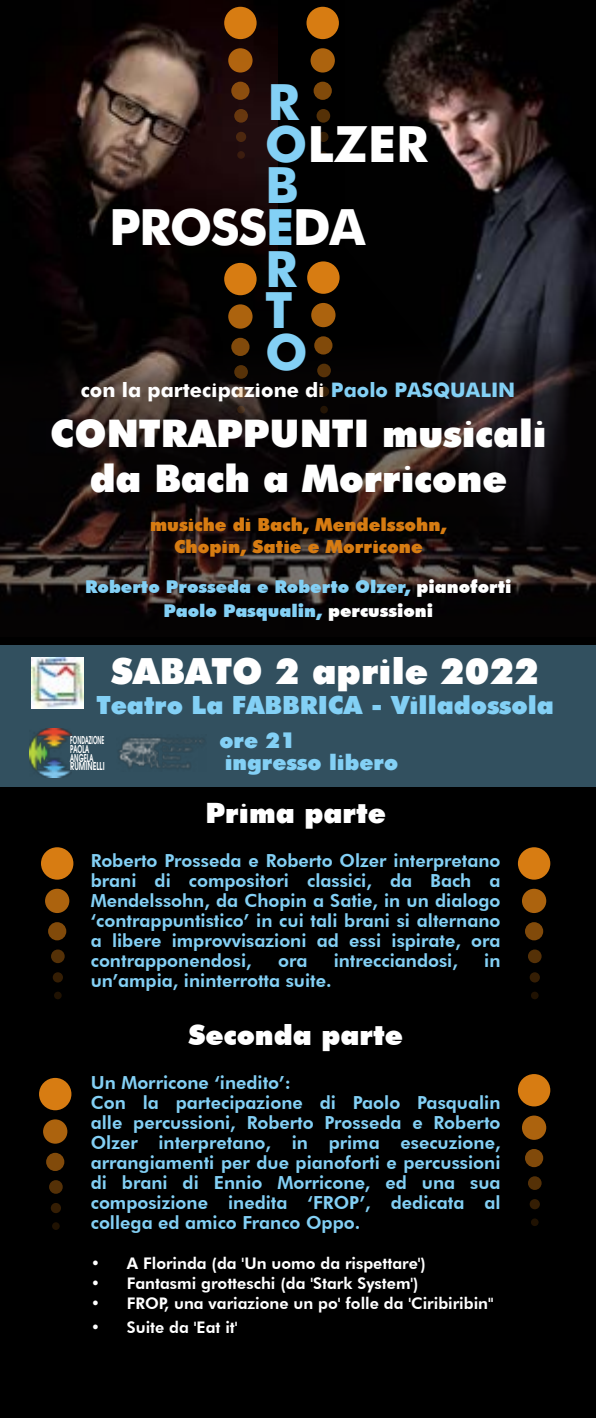
<style>
.page{position:relative;width:596px;height:1418px;background:#fff}
.page>*{position:absolute;margin:0;border:0;box-sizing:border-box;transform-origin:0 0}
.t1{font:700 49.8px "Futura";letter-spacing:-.03em;color:#fff}
.t2{font:700 49.8px "Futura";color:#83d0f5}
.t3{font:900 38px/45.6px "Futura";color:#fff;text-align:center}
.t4{font:900 36px "Futura";color:#fff}
.t5{font:900 28px "Futura BT";color:#fff}
.t6{font:900 28px "Futura";color:#fff}
.t7{font:900 25px "Futura";color:#83d0f5}
.t8{font:900 21.6px/22px "Futura";color:#83d0f5}
.t9{font:700 20px "Futura";color:#fff}
.t10{font:800 18px/20px "Futura BT";color:#83d0f5;text-align:justify}
.t11{font:900 18px/22px "Futura";color:#d77c12;text-align:center}
.t12{font:900 17.6px/23.6px "Futura BT";color:#83d0f5;text-align:center}
.t13{font:800 16px "Futura BT";color:#fff}
.t14{font:11.4px/8.8px "Moderne Demi";color:#fff;scale:.5 1}
.s1{color:#83d0f5}
.s2{color:#fff}
</style>
<div class="page">
<div style="left:0;top:0;width:595px;height:1417px;background:#000"></div>
<div style="left:0;top:645px;width:595px;height:142px;background:#32505f"></div>
<img style="left:382px;top:0;width:213px;height:327px">
<img style="left:6px;top:0;width:271px;height:327px">
<img style="left:0;top:327px;width:595px;height:287px">
<div style="left:41px;top:847px;width:32px;height:32px;background:#d77c12;border-radius:50%"></div>
<div style="left:45px;top:888px;width:24px;height:25px;background:#ac630e;border-radius:50%"></div>
<div style="left:48px;top:922px;width:18px;height:18px;background:#814a0a;border-radius:50%"></div>
<div style="left:51px;top:949px;width:14px;height:14px;background:#553107;border-radius:50%"></div>
<div style="left:53px;top:972px;width:10px;height:10px;background:#351e04;border-radius:50%"></div>
<div style="left:54px;top:991px;width:8px;height:8px;background:#201202;border-radius:50%"></div>
<div style="left:517px;top:847px;width:33px;height:32px;background:#d77c12;border-radius:50%"></div>
<svg style="left:521px;top:888px;width:25px;height:25px"></svg>
<svg style="left:524px;top:922px;width:19px;height:18px"></svg>
<svg style="left:527px;top:949px;width:14px;height:14px"></svg>
<svg style="left:529px;top:972px;width:10px;height:10px"></svg>
<svg style="left:530px;top:991px;width:8px;height:8px"></svg>
<div style="left:224px;top:7px;width:32px;height:32px;background:#d77c12;border-radius:50%"></div>
<div style="left:228px;top:48px;width:24px;height:25px;background:#b0640f;border-radius:50%"></div>
<div style="left:231px;top:82px;width:18px;height:18px;background:#8c4e0f;border-radius:50%"></div>
<div style="left:234px;top:109px;width:14px;height:14px;background:#67370f;border-radius:50%"></div>
<div style="left:236px;top:132px;width:10px;height:10px;background:#4d280f;border-radius:50%"></div>
<div style="left:237px;top:151px;width:8px;height:8px;background:#3c1d0f;border-radius:50%"></div>
<div style="left:306px;top:7px;width:33px;height:32px;background:#d77c12;border-radius:50%"></div>
<div style="left:310px;top:48px;width:24px;height:25px;background:linear-gradient(to right,#a8600e,#ad640e);border-radius:50%"></div>
<div style="left:313px;top:82px;width:18px;height:18px;background:#814a0a;border-radius:50%"></div>
<svg style="left:316px;top:109px;width:14px;height:14px"></svg>
<div style="left:318px;top:132px;width:10px;height:10px;background:#351e04;border-radius:50%"></div>
<div style="left:319px;top:151px;width:8px;height:8px;background:#201202;border-radius:50%"></div>
<div style="left:224px;top:263px;width:32px;height:32px;background:#d77c12;border-radius:50%"></div>
<div style="left:228px;top:304px;width:24px;height:25px;background:#ac630e;border-radius:50%"></div>
<div style="left:231px;top:338px;width:18px;height:18px;background:#814a0b;border-radius:50%"></div>
<div style="left:234px;top:365px;width:14px;height:14px;background:#573208;border-radius:50%"></div>
<div style="left:236px;top:388px;width:10px;height:10px;background:#704d2f;border-radius:50%"></div>
<svg style="left:237px;top:406px;width:8px;height:7px"></svg>
<div style="left:307px;top:261px;width:32px;height:33px;background:#d77c12;border-radius:50%"></div>
<div style="left:311px;top:303px;width:24px;height:24px;background:#ac630e;border-radius:50%"></div>
<div style="left:314px;top:336px;width:18px;height:18px;background:#814a0a;border-radius:50%"></div>
<svg style="left:317px;top:363px;width:13px;height:14px"></svg>
<div style="left:319px;top:386px;width:10px;height:10px;background:#382006;border-radius:50%"></div>
<div style="left:320px;top:406px;width:8px;height:7px;background:#241505;border-radius:50%"></div>
<div style="left:39px;top:1077px;width:32px;height:33px;background:#d77c12;border-radius:50%"></div>
<div style="left:43px;top:1119px;width:24px;height:24px;background:#ac630e;border-radius:50%"></div>
<svg style="left:46px;top:1152px;width:18px;height:18px"></svg>
<div style="left:49px;top:1180px;width:14px;height:13px;background:#553107;border-radius:50%"></div>
<div style="left:51px;top:1202px;width:10px;height:11px;background:#351e04;border-radius:50%"></div>
<div style="left:52px;top:1222px;width:8px;height:7px;background:#201202;border-radius:50%"></div>
<div style="left:517px;top:1074px;width:33px;height:32px;background:#d77c12;border-radius:50%"></div>
<svg style="left:521px;top:1115px;width:25px;height:24px"></svg>
<svg style="left:524px;top:1148px;width:19px;height:19px"></svg>
<svg style="left:527px;top:1176px;width:14px;height:13px"></svg>
<svg style="left:529px;top:1199px;width:10px;height:10px"></svg>
<svg style="left:530px;top:1218px;width:8px;height:8px"></svg>
<img style="left:31px;top:657px;width:52px;height:52px">
<img style="left:30px;top:728px;width:41px;height:49px">
<img style="left:119px;top:737px;width:82px;height:31px">
<h1 class="t2" style="left:267px;top:66px;width:33px">R</h1>
<h1 class="t1" style="left:264px;top:107px;width:165px"><span class="s1">O</span>LZER</h1>
<h1 class="t2" style="left:265px;top:149px;width:35px">B</h1>
<h1 class="t1" style="left:109px;top:191px;width:258px">PROSS<span class="s1">E</span>DA</h1>
<h1 class="t2" style="left:265px;top:232px;width:33px">R</h1>
<h1 class="t2" style="left:265px;top:274px;width:29px">T</h1>
<h1 class="t2" style="left:265px;top:316px;width:44px">O</h1>
<p class="t9" style="left:81px;top:375px;width:436px">con la partecipazione di <span class="s1">Paolo PASQUALIN</span></p>
<h2 class="t3" style="left:50px;top:408px;width:497px">CONTRAPPUNTI musicali da Bach a Morricone</h2>
<p class="t11" style="left:150px;top:512px;width:298px">musiche di Bach, Mendelssohn,<br>Chopin, Satie e Morricone</p>
<p class="t12" style="left:85px;top:575px;width:427px">Roberto Prosseda e Roberto Olzer, <span class="s2">pianoforti<br></span>Paolo Pasqualin, <span class="s2">percussioni</span></p>
<h3 class="t4" style="left:111px;top:645px;width:429px">SABATO 2 aprile 2022</h3>
<h3 class="t7" style="left:96px;top:687px;width:458px">Teatro La FABBRICA - Villadossola</h3>
<p class="t8" style="left:219px;top:728px;width:180px">ore 21<br>ingresso libero</p>
<p class="t14" style="left:70px;top:735px;width:70px">FONDAZIONE<br>PAOLA<br>ANGELA<br>RUMINELLI</p>
<h3 class="t6" style="left:205px;top:793px;width:182px">Prima parte</h3>
<p class="t10" style="left:91px;top:850px;width:411px">Roberto Prosseda e Roberto Olzer interpretano brani di compositori classici, da Bach a Mendelssohn, da Chopin a Satie, in un dialogo ‘contrappuntistico’ in cui tali brani si alternano a libere improvvisazioni ad essi ispirate, ora contrapponendosi,</p>
<p class="t10" style="left:278px;top:950px;width:31px">ora</p>
<p class="t10" style="left:333px;top:950px;width:126px">intrecciandosi,</p>
<p class="t10" style="left:484px;top:950px;width:18px">in</p>
<p class="t10" style="left:91px;top:970px;width:242px">un’ampia, ininterrotta suite.</p>
<h3 class="t5" style="left:188px;top:1018px;width:216px">Seconda parte</h3>
<p class="t10" style="left:91px;top:1072px;width:411px;text-align:left">Un Morricone ‘inedito’:<br>Con la partecipazione di Paolo Pasqualin alle percussioni, Roberto Prosseda e Roberto Olzer interpretano, in prima esecuzione, arrangiamenti per due pianoforti e percussioni di brani di Ennio Morricone, ed una sua composizione inedita ‘FROP’, dedicata al collega ed amico Franco Oppo.</p>
<p class="t13" style="left:91px;top:1253px;width:336px">• A Florinda (da 'Un uomo da rispettare')</p>
<p class="t13" style="left:91px;top:1273px;width:329px">• Fantasmi grotteschi (da 'Stark System')</p>
<p class="t13" style="left:91px;top:1293px;width:404px">• FROP, una variazione un po' folle da 'Ciribiribin''</p>
<p class="t13" style="left:91px;top:1317px;width:148px">• Suite da 'Eat it'</p>
</div>
